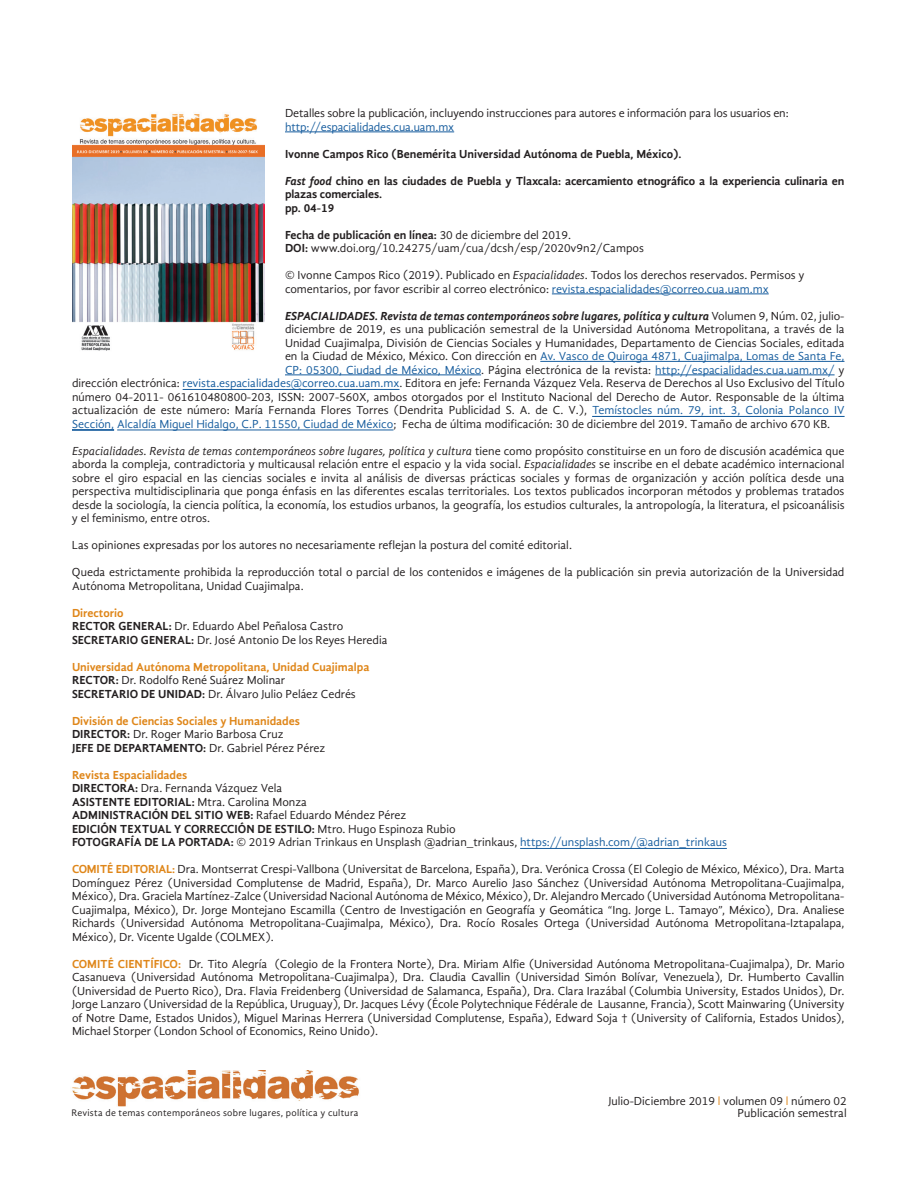
<style>
.page{position:relative;width:918px;height:1188px;background:#fff}
.page>*{position:absolute;margin:0;border:0;box-sizing:border-box;transform-origin:0 0}
.t1{font:12px/13.5px "Gandhi Sans";color:#231f20}
.t2{font:12px "Gandhi Sans";color:#175d9e}
.t3{font:700 12px/13.5px "Gandhi Sans";letter-spacing:-.01em;color:#231f20}
.t4{font:italic 700 12px "Gandhi Sans";color:#231f20}
.t5{font:9.75px "Gandhi Sans";letter-spacing:.025em;color:#231f20}
.s1{font-style:italic}
.s2{font-weight:700}
.s3{color:#175d9e}
.s4{font-weight:400;font-style:normal}
.s5{color:#231f20}
.s6{font-weight:700;color:#df8619}
.s7{color:#df8619}
</style>
<div class="page">
<img style="left:72px;top:1070px;width:287px;height:37px">
<hr style="left:285px;top:132px;width:169px;height:1px;background:#175d9e">
<hr style="left:552px;top:294px;width:217px;height:1px;background:#175d9e">
<hr style="left:540px;top:361px;width:305px;height:1px;background:#175d9e">
<hr style="left:285px;top:375px;width:196px;height:1px;background:#175d9e">
<hr style="left:655px;top:375px;width:180px;height:1px;background:#175d9e">
<hr style="left:520px;top:848px;width:207px;height:1px;background:#175d9e">
<hr style="left:117px;top:430px;width:277px;height:1px;background:#175d9e">
<hr style="left:72px;top:430px;width:42px;height:1px;background:#175d9e">
<hr style="left:592px;top:416px;width:253px;height:1px;background:#175d9e">
<hr style="left:183px;top:389px;width:217px;height:1px;background:#175d9e">
<img style="left:72px;top:114px;width:193px;height:237px">
<p class="t1" style="left:285px;top:106px;width:505px">Detalles sobre la publicación, incluyendo instrucciones para autores e información para los usuarios en:</p>
<p class="t2" style="left:285px;top:120px;width:171px">http://espacialidades.cua.uam.mx</p>
<p class="t3" style="left:285px;top:147px;width:398px">Ivonne Campos Rico (Benemérita Universidad Autónoma de Puebla, México).</p>
<p class="t3" style="left:285px;top:174px;width:561px"><span class="s1">Fast food</span> chino en las ciudades de Puebla y Tlaxcala: acercamiento etnográfico a la experiencia culinaria en plazas comerciales.<br>pp. 04-19</p>
<p class="t1" style="left:285px;top:228px;width:360px"><span class="s2">Fecha de publicación en línea:</span> 30 de diciembre del 2019.<br><span class="s2">DOI:</span> www.doi.org/10.24275/uam/cua/dcsh/esp/2020v9n2/Campos</p>
<p class="t1" style="left:285px;top:268px;width:521px">© Ivonne Campos Rico (2019). Publicado en <span class="s1">Espacialidades</span>. Todos los derechos reservados. Permisos y comentarios, por favor escribir al correo electrónico: <span class="s3">revista.espacialidades@correo.cua.uam.mx</span></p>
<p class="t4" style="left:285px;top:309px;width:561px">ESPACIALIDADES. Revista de temas contemporáneos sobre lugares, política y cultura <span class="s4">Volumen 9, Núm. 02, julio-</span></p>
<p class="t1" style="left:285px;top:322px;width:561px">diciembre de 2019, es una publicación semestral de la Universidad Autónoma Metropolitana, a través de la</p>
<p class="t1" style="left:285px;top:336px;width:561px">Unidad Cuajimalpa, División de Ciencias Sociales y Humanidades, Departamento de Ciencias Sociales, editada</p>
<p class="t2" style="left:285px;top:349px;width:561px"><span class="s5">en la Ciudad de México, México. Con dirección en</span> Av. Vasco de Quiroga 4871, Cuajimalpa, Lomas de Santa Fe,</p>
<p class="t2" style="left:285px;top:363px;width:561px">CP: 05300, Ciudad de México, México<span class="s5">. Página electrónica de la revista:</span> http://espacialidades.cua.uam.mx/ <span class="s5">y</span></p>
<p class="t1" style="left:72px;top:376px;width:774px">dirección electrónica: <span class="s3">revista.espacialidades@correo.cua.uam.mx</span>. Editora en jefe: Fernanda Vázquez Vela. Reserva de Derechos al Uso Exclusivo del Título</p>
<p class="t1" style="left:72px;top:390px;width:774px">número 04-2011- 061610480800-203, ISSN: 2007-560X, ambos otorgados por el Instituto Nacional del Derecho de Autor. Responsable de la última</p>
<p class="t1" style="left:72px;top:403px;width:774px">actualización de este número: María Fernanda Flores Torres (Dendrita Publicidad S. A. de C. V.), <span class="s3">Temístocles núm. 79, int. 3, Colonia Polanco IV</span></p>
<p class="t1" style="left:72px;top:417px;width:760px"><span class="s3">Sección, Alcaldía Miguel Hidalgo, C.P. 11550, Ciudad de México</span>; Fecha de última modificación: 30 de diciembre del 2019. Tamaño de archivo 670 KB.</p>
<p class="t1" style="left:72px;top:444px;width:774px;text-align:justify"><span class="s1">Espacialidades. Revista de temas contemporáneos sobre lugares, política y cultura</span> tiene como propósito constituirse en un foro de discusión académica que aborda la compleja, contradictoria y multicausal relación entre el espacio y la vida social. <span class="s1">Espacialidades</span> se inscribe en el debate académico internacional sobre el giro espacial en las ciencias sociales e invita al análisis de diversas prácticas sociales y formas de organización y acción política desde una perspectiva multidisciplinaria que ponga énfasis en las diferentes escalas territoriales. Los textos publicados incorporan métodos y problemas tratados desde la sociología, la ciencia política, la economía, los estudios urbanos, la geografía, los estudios culturales, la antropología, la literatura, el psicoanálisis y el feminismo, entre otros.</p>
<p class="t1" style="left:72px;top:538px;width:502px">Las opiniones expresadas por los autores no necesariamente reflejan la postura del comité editorial.</p>
<p class="t1" style="left:72px;top:565px;width:774px">Queda estrictamente prohibida la reproducción total o parcial de los contenidos e imágenes de la publicación sin previa autorización de la Universidad<br>Autónoma Metropolitana, Unidad Cuajimalpa.</p>
<p class="t1" style="left:72px;top:606px;width:317px"><span class="s6">Directorio<br></span><span class="s2">RECTOR GENERAL:</span> Dr. Eduardo Abel Peñalosa Castro<br><span class="s2">SECRETARIO GENERAL:</span> Dr. José Antonio De los Reyes Heredia</p>
<p class="t1" style="left:72px;top:660px;width:299px"><span class="s6">Universidad Autónoma Metropolitana, Unidad Cuajimalpa<br></span><span class="s2">RECTOR:</span> Dr. Rodolfo René Suárez Molinar<br><span class="s2">SECRETARIO DE UNIDAD:</span> Dr. Álvaro Julio Peláez Cedrés</p>
<p class="t1" style="left:72px;top:714px;width:255px"><span class="s6">División de Ciencias Sociales y Humanidades<br></span><span class="s2">DIRECTOR:</span> Dr. Roger Mario Barbosa Cruz<br><span class="s2">JEFE DE DEPARTAMENTO:</span> Dr. Gabriel Pérez Pérez</p>
<p class="t1" style="left:72px;top:768px;width:656px"><span class="s6">Revista Espacialidades<br></span><span class="s2">DIRECTORA:</span> Dra. Fernanda Vázquez Vela<br><span class="s2">ASISTENTE EDITORIAL:</span> Mtra. Carolina Monza<br><span class="s2">ADMINISTRACIÓN DEL SITIO WEB:</span> Rafael Eduardo Méndez Pérez<br><span class="s2">EDICIÓN TEXTUAL Y CORRECCIÓN DE ESTILO:</span> Mtro. Hugo Espinoza Rubio<br><span class="s2">FOTOGRAFÍA DE LA PORTADA:</span> © 2019 Adrian Trinkaus en Unsplash @adrian_trinkaus, <span class="s3">https://unsplash.com/@adrian_trinkaus</span></p>
<p class="t1" style="left:72px;top:862px;width:774px;text-align:justify"><span class="s6">COMITÉ EDITORIAL:</span> Dra. Montserrat Crespi-Vallbona (Universitat de Barcelona, España), Dra. Verónica Crossa (El Colegio de México, México), Dra. Marta Domínguez Pérez (Universidad Complutense de Madrid, España), Dr. Marco Aurelio Jaso Sánchez (Universidad Autónoma Metropolitana-Cuajimalpa, México), Dra. Graciela Martínez-Zalce (Universidad Nacional Autónoma de México, México), Dr. Alejandro Mercado (Universidad Autónoma Metropolitana-Cuajimalpa, México), Dr. Jorge Montejano Escamilla (Centro de Investigación en Geografía y Geomática “Ing. Jorge L. Tamayo”, México), Dra. Analiese Richards (Universidad Autónoma Metropolitana-Cuajimalpa, México), Dra. Rocío Rosales Ortega (Universidad Autónoma Metropolitana-Iztapalapa, México), Dr. Vicente Ugalde (COLMEX).</p>
<p class="t1" style="left:72px;top:957px;width:774px;text-align:justify"><span class="s6">COMITÉ CIENTÍFICO:</span> Dr. Tito Alegría (Colegio de la Frontera Norte), Dra. Miriam Alfie (Universidad Autónoma Metropolitana-Cuajimalpa), Dr. Mario Casanueva (Universidad Autónoma Metropolitana-Cuajimalpa), Dra. Claudia Cavallin (Universidad Simón Bolívar, Venezuela), Dr. Humberto Cavallin (Universidad de Puerto Rico), Dra. Flavia Freidenberg (Universidad de Salamanca, España), Dra. Clara Irazábal (Columbia University, Estados Unidos), Dr.<br>Jorge Lanzaro (Universidad de la República, Uruguay), Dr. Jacques Lévy (École Polytechnique Fédérale de Lausanne, Francia), Scott Mainwaring (University of Notre Dame, Estados Unidos), Miguel Marinas Herrera (Universidad Complutense, España), Edward Soja † (University of California, Estados Unidos), Michael Storper (London School of Economics, Reino Unido).</p>
<p class="t5" style="left:71px;top:1107px;width:289px">Revista de temas contemporáneos sobre lugares, política y cultura</p>
<p class="t1" style="left:608px;top:1095px;width:240px;line-height:12px;text-align:right">Julio-Diciembre 2019 <span class="s7">l</span> volumen 09 <span class="s7">l</span> número 02<br>Publicación semestral</p>
</div>
